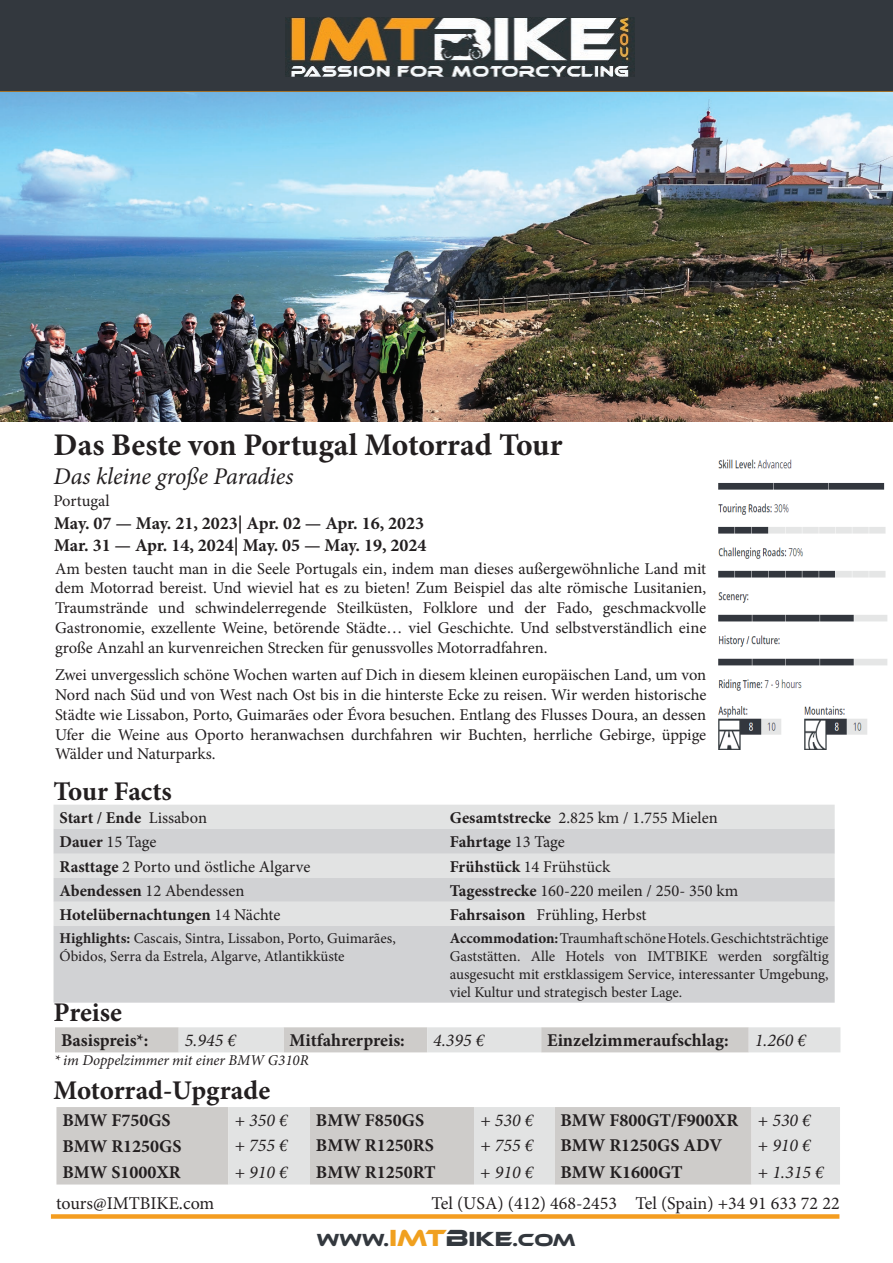
<style>
.page{position:relative;width:893px;height:1263px;background:#fff}
.page>*{position:absolute;margin:0;border:0;box-sizing:border-box;transform-origin:0 0}
.t1{font:700 31.5px "Minion Pro";letter-spacing:-.005em;color:#231f20}
.t2{font:700 27px "Minion Pro";color:#231f20}
.t3{font:italic 24px "Minion Pro";letter-spacing:-.01em;color:#231f20}
.t4{font:700 18px/21.6px "Minion Pro";color:#231f20}
.t5{font:italic 18px "Minion Pro";color:#231f20}
.t6{font:18px "Minion Pro";color:#231f20}
.t7{font:18px "Ethnocentric Rg";color:#33383e}
.t8{font:16.5px/19.8px "Minion Pro";color:#231f20;text-align:justify}
.t9{font:700 16.5px "Minion Pro";color:#231f20}
.t10{font:15px/18px "Minion Pro";color:#231f20}
.t11{font:italic 15px "Minion Pro";color:#231f20}
.s1{font-weight:400}
.s2{font-weight:700}
.s3{font-weight:400;font-style:italic}
.s4{font-size:24px;color:#f0a01f}
.s5{font-size:24px}
.s6{font-size:21px}
</style>
<div class="page">
<div style="left:54px;top:805px;width:781px;height:73px;background:#e2e3e3"></div>
<div style="left:54px;top:829px;width:781px;height:25px;background:#d1d2d4"></div>
<svg style="left:54px;top:878px;width:781px;height:125px;fill:#d1d2d4"></svg>
<div style="left:0;top:0;width:893px;height:94px;background:#33383e"></div>
<hr style="left:0;top:91px;width:893px;height:3px;background:#f49d20">
<div style="left:51px;top:1214px;width:788px;height:5px;background:#f49d20"></div>
<svg style="left:55px;top:1027px;width:785px;height:25px"></svg>
<img style="left:286px;top:18px;width:348px;height:58px">
<div style="left:56px;top:1107px;width:172px;height:77px;background:#ceccca"></div>
<svg style="left:228px;top:1107px;width:612px;height:77px;fill:#ceccca"></svg>
<img style="left:0;top:93px;width:893px;height:328px">
<img style="left:718px;top:459px;width:170px;height:290px">
<h1 class="t1" style="left:54px;top:423px;width:510px">Das Beste von Portugal Motorrad Tour</h1>
<h3 class="t3" style="left:54px;top:460px;width:241px">Das kleine große Paradies</h3>
<p class="t8" style="left:54px;top:491px;width:58px">Portugal</p>
<p class="t4" style="left:54px;top:512px;width:374px">May. 07 — May. 21, 2023| Apr. 02 — Apr. 16, 2023<br>Mar. 31 — Apr. 14, 2024| May. 05 — May. 19, 2024</p>
<p class="t8" style="left:55px;top:558px;width:653px">Am besten taucht man in die Seele Portugals ein, indem man dieses außergewöhnliche Land mit dem Motorrad bereist. Und wieviel hat es zu bieten! Zum Beispiel das alte römische Lusitanien, Traumstrände und schwindelerregende Steilküsten, Folklore und der Fado, geschmackvolle Gastronomie, exzellente Weine, betörende Städte… viel Geschichte. Und selbstverständlich eine große Anzahl an kurvenreichen Strecken für genussvolles Motorradfahren.</p>
<p class="t8" style="left:55px;top:665px;width:653px">Zwei unvergesslich schöne Wochen warten auf Dich in diesem kleinen europäischen Land, um von Nord nach Süd und von West nach Ost bis in die hinterste Ecke zu reisen. Wir werden historische Städte wie Lissabon, Porto, Guimarães oder Évora besuchen. Entlang des Flusses Doura, an dessen Ufer die Weine aus Oporto heranwachsen durchfahren wir Buchten, herrliche Gebirge, üppige Wälder und Naturparks.</p>
<h2 class="t2" style="left:54px;top:773px;width:120px">Tour Facts</h2>
<p class="t9" style="left:60px;top:806px;width:149px">Start / Ende <span class="s1">Lissabon</span></p>
<p class="t8" style="left:450px;top:807px;width:269px"><span class="s2">Gesamtstrecke</span> 2.825 km / 1.755 Mielen</p>
<p class="t8" style="left:60px;top:831px;width:98px"><span class="s2">Dauer</span> 15 Tage</p>
<p class="t9" style="left:450px;top:830px;width:116px">Fahrtage <span class="s1">13 Tage</span></p>
<p class="t8" style="left:60px;top:857px;width:252px"><span class="s2">Rasttage</span> 2 Porto und östliche Algarve</p>
<p class="t8" style="left:450px;top:857px;width:162px"><span class="s2">Frühstück</span> 14 Frühstück</p>
<p class="t8" style="left:60px;top:881px;width:186px"><span class="s2">Abendessen</span> 12 Abendessen</p>
<p class="t8" style="left:450px;top:881px;width:290px"><span class="s2">Tagesstrecke</span> 160-220 meilen / 250- 350 km</p>
<p class="t9" style="left:60px;top:903px;width:222px">Hotelübernachtungen <span class="s1">14 Nächte</span></p>
<p class="t8" style="left:450px;top:905px;width:198px"><span class="s2">Fahrsaison</span> Frühling, Herbst</p>
<p class="t10" style="left:60px;top:929px;width:338px"><span class="s2">Highlights:</span> Cascais, Sintra, Lissabon, Porto, Guimarães,<br>Óbidos, Serra da Estrela, Algarve, Atlantikküste</p>
<p class="t10" style="left:450px;top:929px;width:380px;text-align:justify"><span class="s2">Accommodation:</span> Traumhaft schöne Hotels. Geschichtsträchtige Gaststätten. Alle Hotels von IMTBIKE werden sorgfältig ausgesucht mit erstklassigem Service, interessanter Umgebung, viel Kultur und strategisch bester Lage.</p>
<h2 class="t2" style="left:54px;top:994px;width:70px">Preise</h2>
<p class="t4" style="left:61px;top:1030px;width:89px">Basispreis*:</p>
<p class="t5" style="left:185px;top:1028px;width:53px">5.945 €</p>
<p class="t4" style="left:289px;top:1030px;width:117px">Mitfahrerpreis:</p>
<p class="t5" style="left:433px;top:1028px;width:53px">4.395 €</p>
<p class="t4" style="left:547px;top:1030px;width:183px">Einzelzimmeraufschlag:</p>
<p class="t5" style="left:755px;top:1028px;width:53px">1.260 €</p>
<p class="t11" style="left:54px;top:1050px;width:256px">* im Doppelzimmer mit einer BMW G310R</p>
<h2 class="t2" style="left:54px;top:1071px;width:218px">Motorrad-Upgrade</h2>
<p class="t4" style="left:62px;top:1109px;width:110px">BMW F750GS</p>
<p class="t5" style="left:234px;top:1108px;width:55px">+ 350 €</p>
<p class="t4" style="left:316px;top:1109px;width:110px">BMW F850GS</p>
<p class="t5" style="left:480px;top:1108px;width:55px">+ 530 €</p>
<p class="t4" style="left:560px;top:1109px;width:252px">BMW F800GT/F900XR <span class="s3">+ 530 €</span></p>
<p class="t4" style="left:62px;top:1135px;width:121px">BMW R1250GS</p>
<p class="t5" style="left:234px;top:1133px;width:55px">+ 755 €</p>
<p class="t4" style="left:316px;top:1134px;width:119px">BMW R1250RS</p>
<p class="t5" style="left:480px;top:1133px;width:55px">+ 755 €</p>
<p class="t4" style="left:560px;top:1134px;width:163px">BMW R1250GS ADV</p>
<p class="t5" style="left:757px;top:1133px;width:55px">+ 910 €</p>
<p class="t4" style="left:62px;top:1161px;width:120px">BMW S1000XR</p>
<p class="t5" style="left:234px;top:1160px;width:55px">+ 910 €</p>
<p class="t4" style="left:316px;top:1161px;width:121px">BMW R1250RT</p>
<p class="t5" style="left:480px;top:1160px;width:55px">+ 910 €</p>
<p class="t4" style="left:560px;top:1161px;width:124px">BMW K1600GT</p>
<p class="t5" style="left:757px;top:1160px;width:68px">+ 1.315 €</p>
<p class="t6" style="left:56px;top:1191px;width:160px">tours@IMTBIKE.com</p>
<p class="t6" style="left:431px;top:1191px;width:410px">Tel (USA) (412) 468-2453 Tel (Spain) +34 91 633 72 22</p>
<p class="t7" style="left:317px;top:1229px;width:260px">WWW.<span class="s4">IMT</span><span class="s5">B</span><span class="s6">IKE</span>.COM</p>
</div>
